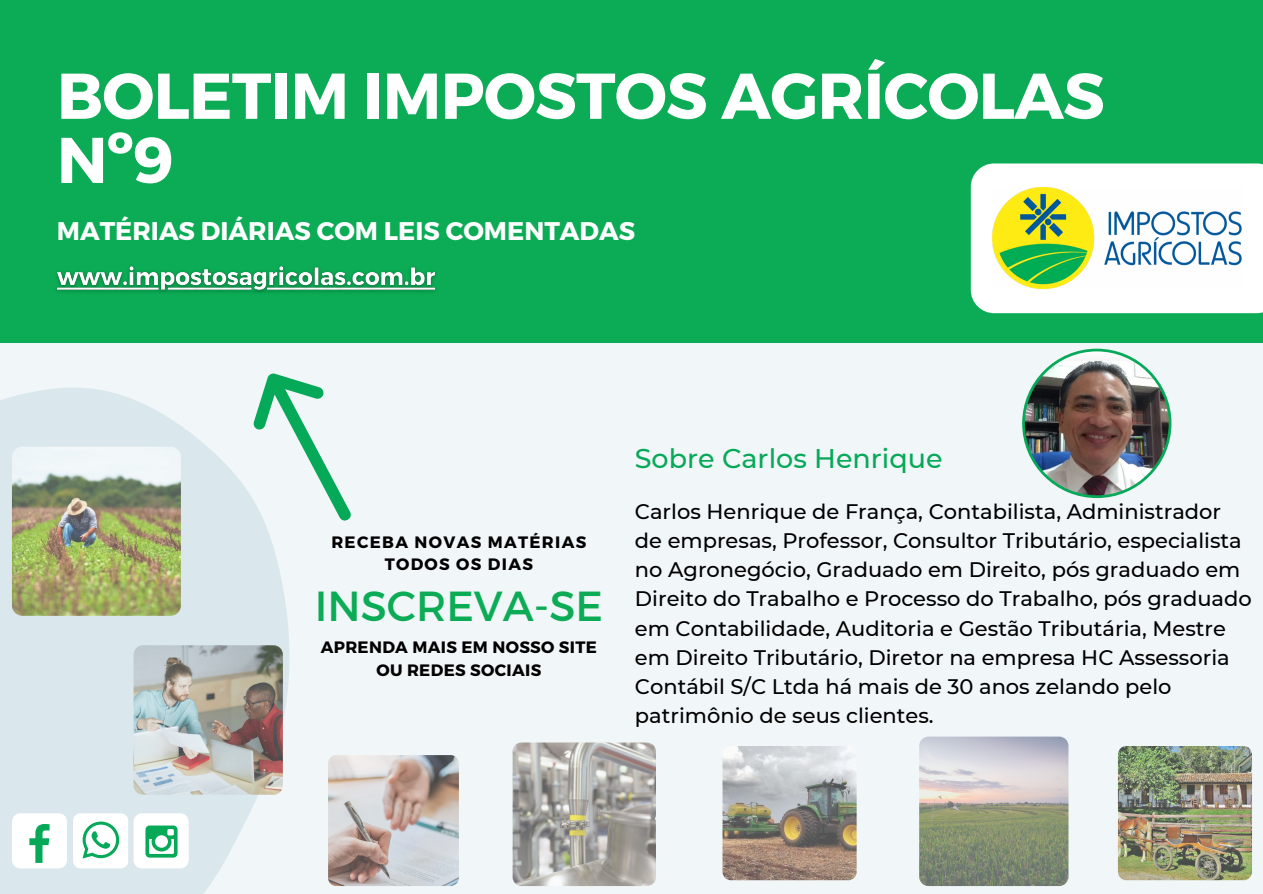
<style>
.page{position:relative;width:1263px;height:894px;background:#fff}
.page>*{position:absolute;margin:0;border:0;box-sizing:border-box;transform-origin:0 0}
.t1{font:700 64.5px "Montserrat";letter-spacing:-.01em;color:#fff}
.t2{font:42px "Montserrat";color:#0bac55}
.t3{font:500 27px "Montserrat";color:#06a958}
.t4{font:700 25.5px "Montserrat";color:#fff}
.t5{font:500 21px/29.2px "Montserrat";color:#000}
.t6{font:700 16.5px "Montserrat";letter-spacing:.02em;color:#000}
.t7{font:700 16.5px/22.5px "Montserrat";letter-spacing:.08em;color:#000;text-align:center}
</style>
<div class="page">
<div style="left:0;top:0;width:1263px;height:343px;background:#0bac55"></div>
<div style="left:0;top:343px;width:1263px;height:550px;background:#f1f6f8"></div>
<svg style="left:0;top:388px;width:289px;height:505px;fill:#dae7ed"></svg>
<div style="left:73px;top:813px;width:55px;height:55px;background:#fff;border-radius:7px"></div>
<svg style="left:82px;top:821px;width:37px;height:37px"></svg>
<div style="left:12px;top:813px;width:55px;height:55px;background:#fff;border-radius:8px"></div>
<svg style="left:29px;top:824px;width:21px;height:38px"></svg>
<div style="left:134px;top:813px;width:55px;height:55px;background:#fff;border-radius:8px"></div>
<svg style="left:145px;top:825px;width:33px;height:32px"></svg>
<img style="left:1118px;top:745px;width:134px;height:134px;border-radius:8px">
<svg style="left:236px;top:373px;width:115px;height:165px"></svg>
<div style="left:971px;top:163px;width:292px;height:150px;background:#fff"></div>
<img style="left:993px;top:188px;width:250px;height:101px">
<img style="left:919px;top:736px;width:149px;height:149px;border-radius:9px">
<img style="left:722px;top:745px;width:135px;height:134px;border-radius:8px">
<img style="left:513px;top:742px;width:143px;height:143px;border-radius:9px">
<img style="left:328px;top:754px;width:131px;height:131px;border-radius:8px">
<img style="left:134px;top:645px;width:149px;height:149px;border-radius:9px">
<img style="left:12px;top:446px;width:169px;height:169px;border-radius:11px">
<img style="left:1022px;top:348px;width:149px;height:150px">
<img style="left:56px;top:266px;width:380px;height:27px">
<p class="t1" style="left:57px;top:54px;width:1049px">BOLETIM IMPOSTOS AGRÍCOLAS</p>
<p class="t1" style="left:57px;top:118px;width:118px">Nº9</p>
<p class="t4" style="left:57px;top:215px;width:580px">MATÉRIAS DIÁRIAS COM LEIS COMENTADAS</p>
<p class="t7" style="left:331px;top:529px;width:256px">RECEBA NOVAS MATÉRIAS<br>TODOS OS DIAS</p>
<p class="t2" style="left:315px;top:578px;width:290px">INSCREVA-SE</p>
<p class="t6" style="left:321px;top:636px;width:278px">APRENDA MAIS EM NOSSO SITE</p>
<p class="t6" style="left:376px;top:659px;width:166px">OU REDES SOCIAIS</p>
<p class="t3" style="left:635px;top:441px;width:309px">Sobre Carlos Henrique</p>
<p class="t5" style="left:635px;top:496px;width:618px">Carlos Henrique de França, Contabilista, Administrador de empresas, Professor, Consultor Tributário, especialista no Agronegócio, Graduado em Direito, pós graduado em Direito do Trabalho e Processo do Trabalho, pós graduado em Contabilidade, Auditoria e Gestão Tributária, Mestre em Direito Tributário, Diretor na empresa HC Assessoria Contábil S/C Ltda há mais de 30 anos zelando pelo patrimônio de seus clientes.</p>
</div>
